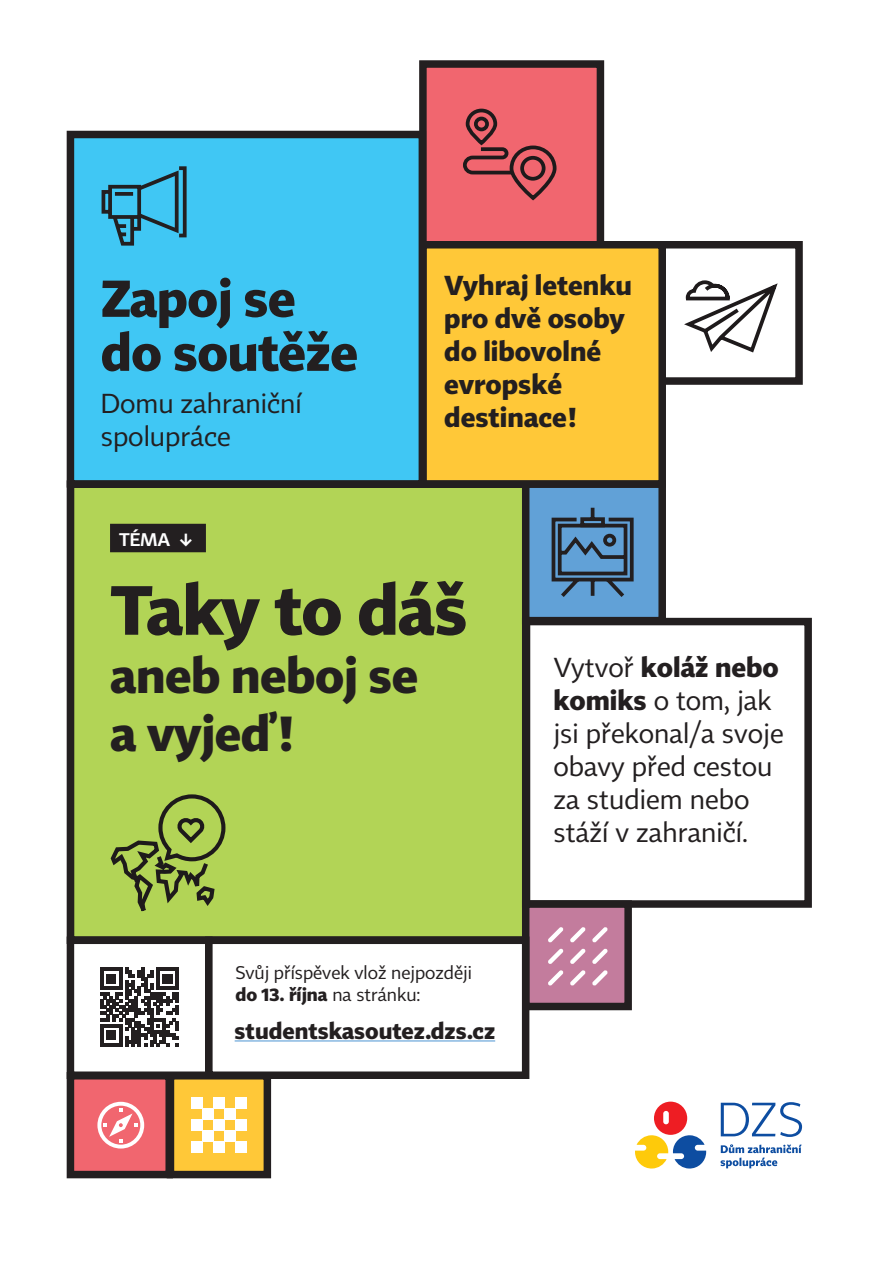
<style>
.page{position:relative;width:893px;height:1263px;background:#fff}
.page>*{position:absolute;margin:0;border:0;box-sizing:border-box;transform-origin:0 0}
.t1{font:700 68.4px "Tabac Sans";color:#231f20}
.t2{font:700 51px/54px "Tabac Sans";letter-spacing:-.01em;color:#231f20}
.t3{font:700 48.45px/58.2px "Tabac Sans";letter-spacing:-.01em;color:#231f20}
.t4{font:27px/33px "Tabac Sans";color:#231f20}
.t5{font:700 27px/33px "Tabac Sans";color:#231f20}
.t6{font:700 22.5px "Tabac Sans";color:#231f20}
.t7{font:18px/21.6px "Tabac Sans";color:#231f20}
.t8{font:600 18px "Tabac Sans";color:#fff}
.s1{font-weight:700}
</style>
<div class="page">
<div style="left:70px;top:484px;width:456px;height:456px;background:#b2d456"></div>
<div style="left:67px;top:480px;width:463px;height:464px;border:8px solid #231f20"></div>
<div style="left:67px;top:936px;width:146px;height:143px;border:8px solid #231f20"></div>
<div style="left:70px;top:1076px;width:99px;height:98px;background:#f1666f"></div>
<div style="left:67px;top:1072px;width:106px;height:106px;border:8px solid #231f20"></div>
<div style="left:170px;top:1076px;width:97px;height:98px;background:#ffc838"></div>
<div style="left:167px;top:1072px;width:104px;height:106px;border:8px solid #231f20"></div>
<div style="left:526px;top:484px;width:136px;height:137px;background:#61a1d7"></div>
<div style="left:522px;top:480px;width:144px;height:144px;border:8px solid #231f20"></div>
<div style="left:423px;top:64px;width:177px;height:181px;background:#f1666f"></div>
<div style="left:419px;top:60px;width:185px;height:189px;border:8px solid #231f20"></div>
<div style="left:522px;top:618px;width:290px;height:290px;border:8px solid #231f20"></div>
<div style="left:658px;top:241px;width:145px;height:144px;border:8px solid #231f20"></div>
<div style="left:526px;top:904px;width:102px;height:102px;background:#c37c9d"></div>
<div style="left:522px;top:900px;width:110px;height:110px;border:8px solid #231f20"></div>
<div style="left:70px;top:134px;width:352px;height:350px;background:#40c7f4"></div>
<div style="left:67px;top:131px;width:359px;height:357px;border:8px solid #231f20"></div>
<div style="left:423px;top:245px;width:239px;height:239px;background:#ffc838"></div>
<div style="left:419px;top:241px;width:247px;height:247px;border:8px solid #231f20"></div>
<div style="left:205px;top:936px;width:324px;height:143px;border:8px solid #231f20"></div>
<hr style="left:235px;top:1040px;width:260px;height:1px;background:#61a1d7">
<svg style="left:100px;top:968px;width:79px;height:78px"></svg>
<svg style="left:635px;top:1101px;width:71px;height:68px"></svg>
<svg style="left:721px;top:1102px;width:81px;height:35px"></svg>
<svg style="left:720px;top:1144px;width:82px;height:24px"></svg>
<svg style="left:110px;top:794px;width:116px;height:118px"></svg>
<svg style="left:463px;top:108px;width:94px;height:93px"></svg>
<svg style="left:684px;top:280px;width:94px;height:73px"></svg>
<svg style="left:548px;top:927px;width:15px;height:15px"></svg>
<svg style="left:548px;top:948px;width:15px;height:16px"></svg>
<svg style="left:548px;top:970px;width:15px;height:16px"></svg>
<svg style="left:570px;top:927px;width:16px;height:15px"></svg>
<svg style="left:570px;top:948px;width:16px;height:16px"></svg>
<svg style="left:570px;top:970px;width:16px;height:16px"></svg>
<svg style="left:592px;top:927px;width:16px;height:15px"></svg>
<svg style="left:592px;top:948px;width:16px;height:16px"></svg>
<svg style="left:592px;top:970px;width:16px;height:16px"></svg>
<div style="left:235px;top:1097px;width:12px;height:11px;background:#fff"></div>
<div style="left:213px;top:1097px;width:11px;height:11px;background:#fff"></div>
<div style="left:191px;top:1097px;width:11px;height:11px;background:#fff"></div>
<div style="left:224px;top:1108px;width:11px;height:11px;background:#fff"></div>
<div style="left:202px;top:1108px;width:11px;height:11px;background:#fff"></div>
<div style="left:235px;top:1119px;width:12px;height:12px;background:#fff"></div>
<div style="left:213px;top:1119px;width:11px;height:12px;background:#fff"></div>
<div style="left:191px;top:1119px;width:11px;height:12px;background:#fff"></div>
<div style="left:224px;top:1131px;width:11px;height:11px;background:#fff"></div>
<div style="left:202px;top:1131px;width:11px;height:11px;background:#fff"></div>
<div style="left:235px;top:1142px;width:12px;height:11px;background:#fff"></div>
<div style="left:213px;top:1142px;width:11px;height:11px;background:#fff"></div>
<div style="left:191px;top:1142px;width:11px;height:11px;background:#fff"></div>
<div style="left:110px;top:524px;width:96px;height:28px;background:#231f20"></div>
<svg style="left:97px;top:1102px;width:47px;height:46px"></svg>
<svg style="left:101px;top:166px;width:86px;height:80px"></svg>
<svg style="left:551px;top:507px;width:83px;height:90px"></svg>
<p class="t2" style="left:101px;top:272px;width:259px">Zapoj se do soutěže</p>
<p class="t4" style="left:101px;top:387px;width:202px">Domu zahraniční spolupráce</p>
<p class="t8" style="left:119px;top:528px;width:75px">TÉMA ↓</p>
<p class="t5" style="left:444px;top:269px;width:189px">Vyhraj letenku pro dvě osoby do libovolné evropské destinace!</p>
<p class="t1" style="left:111px;top:567px;width:358px">Taky to dáš</p>
<p class="t3" style="left:111px;top:646px;width:309px">aneb neboj se a vyjeď!</p>
<p class="t7" style="left:235px;top:962px;width:238px">Svůj příspěvek vlož nejpozději <span class="s1">do 13. října</span> na stránku:</p>
<p class="t6" style="left:235px;top:1016px;width:262px">studentskasoutez.dzs.cz</p>
<p class="t4" style="left:553px;top:652px;width:232px">Vytvoř <span class="s1">koláž nebo komiks</span> o tom, jak jsi překonal/a svoje obavy před cestou za studiem nebo stáží v zahraničí.</p>
</div>
